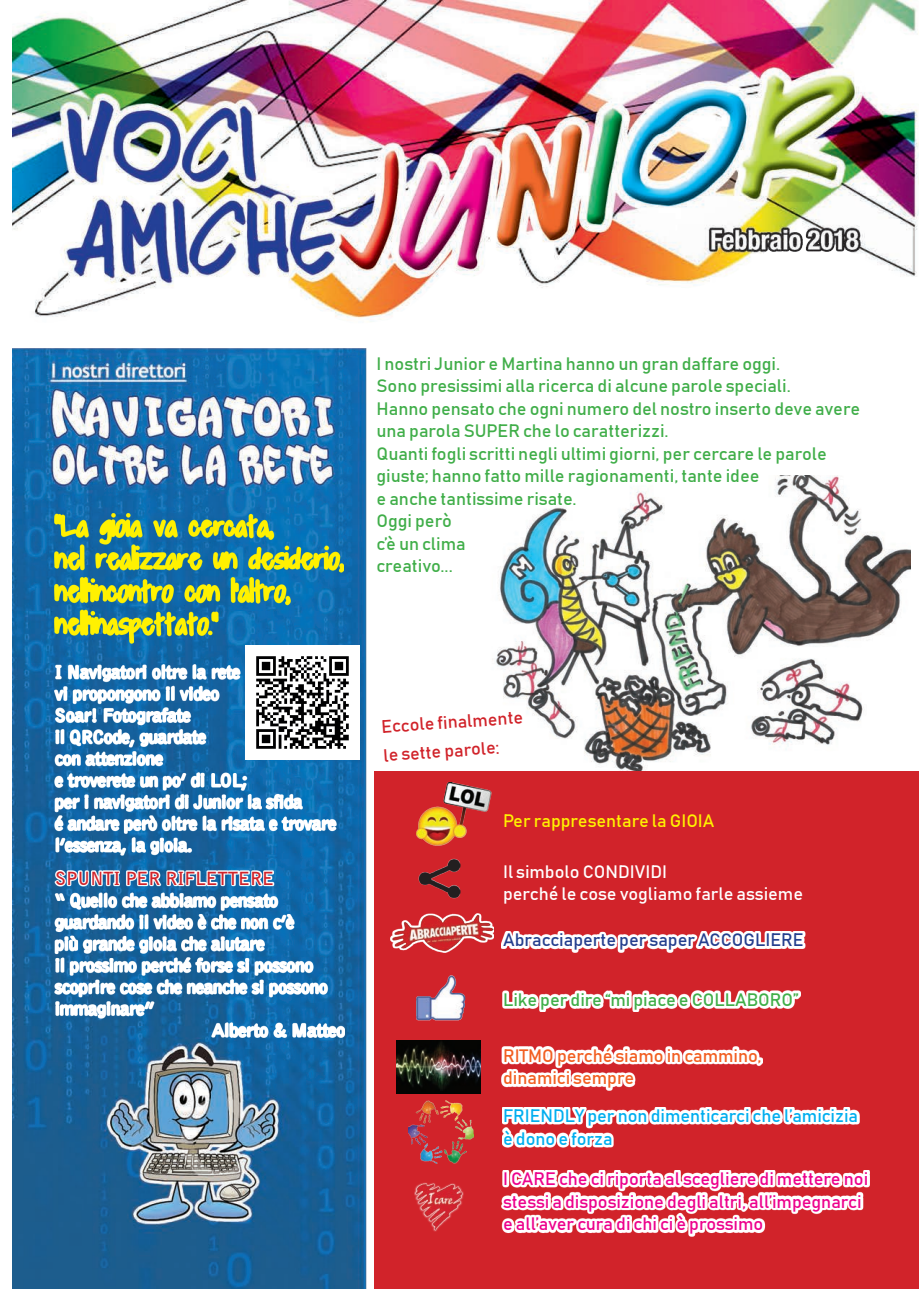
<style>
.page{position:relative;width:919px;height:1289px;background:#fff}
.page>*{position:absolute;margin:0;border:0;box-sizing:border-box;transform-origin:0 0}
.t1{font:18px/22.5px "Bahnschrift";color:#40ae49}
.t2{font:18px/22.5px "Bahnschrift";color:#ed028c}
.t3{font:18px/22.5px "Bahnschrift";color:#fff}
.t4{font:18px/22.5px "Bahnschrift";color:#00aeef}
.t5{font:18px/22.5px "Bahnschrift";color:#f25e21}
.t6{font:18px "Bahnschrift";color:#253f8e}
.t7{font:18px/28.5px "Bahnschrift";color:#d1232a}
.t8{font:18px "Bahnschrift";color:#fff101}
.t9{font:700 18px "Bell Gothic BT";color:#d1232a}
</style>
<div class="page">
<img style="left:13px;top:0;width:905px;height:1288px">
<img style="left:480px;top:475px;width:430px;height:296px">
<div style="left:374px;top:771px;width:544px;height:517px;background:#d1232a"></div>
<svg style="left:54px;top:513px;width:290px;height:130px;background:#55927b"></svg>
<svg style="left:54px;top:664px;width:291px;height:373px"></svg>
<img style="left:245px;top:645px;width:114px;height:114px">
<svg style="left:501px;top:931px;width:304px;height:21px;fill:#fff"></svg>
<svg style="left:502px;top:990px;width:298px;height:22px;fill:#fff"></svg>
<svg style="left:501px;top:1044px;width:262px;height:46px"></svg>
<svg style="left:502px;top:1107px;width:357px;height:40px"></svg>
<svg style="left:501px;top:1170px;width:368px;height:66px;fill:#fff"></svg>
<img style="left:416px;top:782px;width:76px;height:64px">
<img style="left:418px;top:858px;width:42px;height:41px">
<img style="left:390px;top:913px;width:103px;height:39px">
<img style="left:416px;top:975px;width:49px;height:45px">
<img style="left:397px;top:1040px;width:83px;height:53px">
<img style="left:408px;top:1100px;width:65px;height:63px">
<img style="left:414px;top:1182px;width:49px;height:49px">
<p class="t9" style="left:55px;top:866px;width:220px">SPUNTI PER RIFLETTERE</p>
<p class="t1" style="left:376px;top:351px;width:485px">I nostri Junior e Martina hanno un gran daffare oggi.<br>Sono presissimi alla ricerca di alcune parole speciali.<br>Hanno pensato che ogni numero del nostro inserto deve avere una parola SUPER che lo caratterizzi.<br>Quanti fogli scritti negli ultimi giorni, per cercare le parole giuste; hanno fatto mille ragionamenti, tante idee<br>e anche tantissime risate.<br>Oggi però<br>c’è un clima<br>creativo...</p>
<p class="t7" style="left:380px;top:712px;width:144px;rotate:-4deg">Eccole finalmente le sette parole:</p>
<p class="t8" style="left:503px;top:809px;width:213px">Per rappresentare la GIOIA</p>
<p class="t3" style="left:503px;top:859px;width:301px">Il simbolo CONDIVIDI<br>perché le cose vogliamo farle assieme</p>
<p class="t6" style="left:503px;top:928px;width:302px">Abracciaperte per saper ACCOGLIERE</p>
<p class="t1" style="left:503px;top:987px;width:297px">Like per dire “mi piace e COLLABORO”</p>
<p class="t5" style="left:503px;top:1043px;width:260px">RITMO perché siamo in cammino, dinamici sempre</p>
<p class="t4" style="left:503px;top:1103px;width:356px">FRIENDLY per non dimenticarci che l’amicizia è dono e forza</p>
<p class="t2" style="left:503px;top:1166px;width:366px">I CARE che ci riporta al scegliere di mettere noi stessi a disposizione degli altri, all’impegnarci e all’aver cura di chi ci è prossimo</p>
</div>
